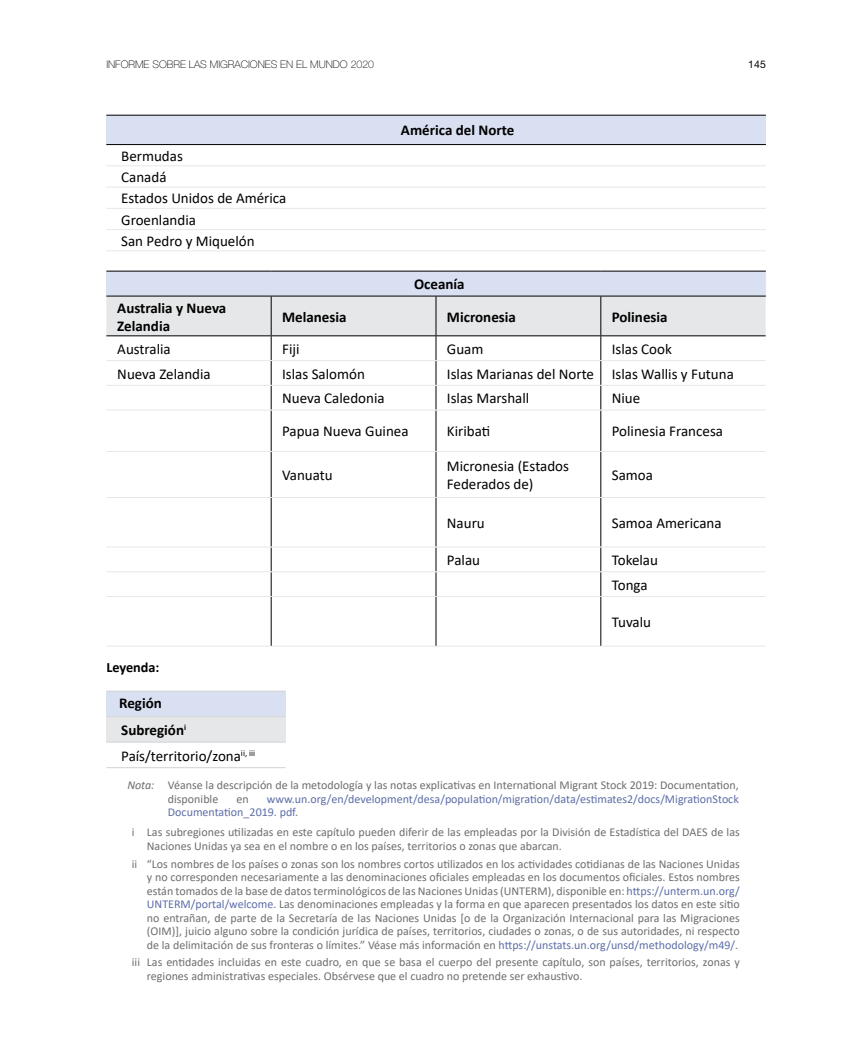
<style>
.page{position:relative;width:851px;height:1063px;background:#fff}
.page>*{position:absolute;margin:0;border:0;box-sizing:border-box;transform-origin:0 0}
.t1{font:15px/21.3px "Calibri";color:#000}
.t2{font:700 15px/18px "Calibri";color:#000}
.t3{font:700 14.25px "Calibri";color:#000}
.t4{font:12px/13.5px "Calibri";color:#6d6e71}
.t5{font:12px/13.5px "Calibri";color:#5e6ea8}
.t6{font:100 10.5px "Helvetica Neue";color:#000}
.t7{font:10.5px "Helvetica Neue";color:#000}
.s1{font-weight:700}
.s2{font-style:italic}
.s3{color:#6d6e71}
.s4{color:#5e6ea8}
</style>
<div class="page">
<div style="left:106px;top:115px;width:659px;height:30px;background:#d9e0f1"></div>
<hr style="left:106px;top:115px;width:659px;height:1px;background:#000">
<hr style="left:106px;top:144px;width:659px;height:1px;background:#000">
<hr style="left:106px;top:165px;width:659px;height:1px;background:#e6e7e8">
<hr style="left:106px;top:187px;width:659px;height:1px;background:#e6e7e8">
<hr style="left:106px;top:208px;width:659px;height:1px;background:#e6e7e8">
<hr style="left:106px;top:229px;width:659px;height:1px;background:#e6e7e8">
<hr style="left:106px;top:250px;width:659px;height:1px;background:#e6e7e8">
<svg style="left:106px;top:271px;width:660px;height:139px"></svg>
<hr style="left:271px;top:410px;width:1px;height:41px;background:#000">
<hr style="left:435px;top:410px;width:1px;height:41px;background:#000">
<hr style="left:600px;top:410px;width:1px;height:41px;background:#000">
<hr style="left:271px;top:452px;width:1px;height:45px;background:#000">
<hr style="left:435px;top:452px;width:1px;height:45px;background:#000">
<hr style="left:600px;top:452px;width:1px;height:45px;background:#000">
<hr style="left:271px;top:498px;width:1px;height:49px;background:#000">
<hr style="left:435px;top:498px;width:1px;height:49px;background:#000">
<hr style="left:600px;top:498px;width:1px;height:49px;background:#000">
<svg style="left:271px;top:548px;width:1px;height:48px"></svg>
<svg style="left:435px;top:548px;width:1px;height:48px"></svg>
<svg style="left:600px;top:548px;width:1px;height:48px"></svg>
<hr style="left:106px;top:360px;width:165px;height:1px;background:#e6e7e8">
<hr style="left:271px;top:360px;width:165px;height:1px;background:#e6e7e8">
<hr style="left:436px;top:360px;width:164px;height:1px;background:#e6e7e8">
<hr style="left:600px;top:360px;width:165px;height:1px;background:#e6e7e8">
<hr style="left:106px;top:385px;width:165px;height:1px;background:#e6e7e8">
<hr style="left:271px;top:385px;width:165px;height:1px;background:#e6e7e8">
<hr style="left:436px;top:385px;width:164px;height:1px;background:#e6e7e8">
<hr style="left:600px;top:385px;width:165px;height:1px;background:#e6e7e8">
<hr style="left:106px;top:410px;width:165px;height:1px;background:#e6e7e8">
<hr style="left:271px;top:410px;width:165px;height:1px;background:#e6e7e8">
<hr style="left:436px;top:410px;width:164px;height:1px;background:#e6e7e8">
<hr style="left:600px;top:410px;width:165px;height:1px;background:#e6e7e8">
<hr style="left:106px;top:451px;width:165px;height:1px;background:#e6e7e8">
<hr style="left:271px;top:451px;width:165px;height:1px;background:#e6e7e8">
<hr style="left:436px;top:451px;width:164px;height:1px;background:#e6e7e8">
<hr style="left:600px;top:451px;width:165px;height:1px;background:#e6e7e8">
<hr style="left:106px;top:497px;width:165px;height:1px;background:#e6e7e8">
<hr style="left:271px;top:497px;width:165px;height:1px;background:#e6e7e8">
<hr style="left:436px;top:497px;width:164px;height:1px;background:#e6e7e8">
<hr style="left:600px;top:497px;width:165px;height:1px;background:#e6e7e8">
<hr style="left:106px;top:547px;width:165px;height:1px;background:#e6e7e8">
<hr style="left:271px;top:547px;width:165px;height:1px;background:#e6e7e8">
<hr style="left:436px;top:547px;width:164px;height:1px;background:#e6e7e8">
<hr style="left:600px;top:547px;width:165px;height:1px;background:#e6e7e8">
<hr style="left:106px;top:571px;width:165px;height:1px;background:#e6e7e8">
<hr style="left:271px;top:571px;width:165px;height:1px;background:#e6e7e8">
<hr style="left:436px;top:571px;width:164px;height:1px;background:#e6e7e8">
<hr style="left:600px;top:571px;width:165px;height:1px;background:#e6e7e8">
<hr style="left:106px;top:596px;width:165px;height:1px;background:#e6e7e8">
<hr style="left:271px;top:596px;width:165px;height:1px;background:#e6e7e8">
<hr style="left:436px;top:596px;width:164px;height:1px;background:#e6e7e8">
<hr style="left:600px;top:596px;width:165px;height:1px;background:#e6e7e8">
<hr style="left:106px;top:646px;width:165px;height:1px;background:#e6e7e8">
<hr style="left:271px;top:646px;width:165px;height:1px;background:#e6e7e8">
<hr style="left:436px;top:646px;width:164px;height:1px;background:#e6e7e8">
<hr style="left:600px;top:646px;width:165px;height:1px;background:#e6e7e8">
<hr style="left:271px;top:597px;width:1px;height:49px;background:#000">
<hr style="left:435px;top:597px;width:1px;height:49px;background:#000">
<hr style="left:600px;top:597px;width:1px;height:49px;background:#000">
<div style="left:106px;top:691px;width:180px;height:26px;background:#d9e0f1"></div>
<div style="left:106px;top:717px;width:180px;height:25px;background:#e6e7e8"></div>
<hr style="left:106px;top:691px;width:180px;height:1px;background:#d1d3d4">
<hr style="left:106px;top:716px;width:180px;height:1px;background:#d1d3d4">
<hr style="left:106px;top:742px;width:180px;height:1px;background:#d1d3d4">
<hr style="left:106px;top:767px;width:180px;height:1px;background:#d1d3d4">
<p class="t6" style="left:106px;top:58px;width:269px">INFORME SOBRE LAS MIGRACIONES EN EL MUNDO 2020</p>
<p class="t7" style="left:748px;top:58px;width:19px">145</p>
<p class="t1" style="left:121px;top:145px;width:167px">Bermudas<br>Canadá<br>Estados Unidos de América<br>Groenlandia<br>San Pedro y Miquelón</p>
<p class="t2" style="left:401px;top:121px;width:115px">América del Norte</p>
<p class="t2" style="left:414px;top:275px;width:52px">Oceanía</p>
<p class="t2" style="left:117px;top:298px;width:110px">Australia y Nueva<br>Zelandia</p>
<p class="t2" style="left:282px;top:307px;width:66px">Melanesia</p>
<p class="t2" style="left:447px;top:307px;width:70px">Micronesia</p>
<p class="t2" style="left:611px;top:307px;width:57px">Polinesia</p>
<p class="t1" style="left:117px;top:338px;width:55px">Australia</p>
<p class="t1" style="left:282px;top:338px;width:19px">Fiji</p>
<p class="t1" style="left:447px;top:338px;width:38px">Guam</p>
<p class="t1" style="left:611px;top:338px;width:62px">Islas Cook</p>
<p class="t1" style="left:117px;top:363px;width:95px">Nueva Zelandia</p>
<p class="t1" style="left:282px;top:363px;width:84px">Islas Salomón</p>
<p class="t1" style="left:447px;top:363px;width:288px">Islas Marianas del Norte Islas Wallis y Futuna</p>
<p class="t1" style="left:282px;top:387px;width:104px">Nueva Caledonia</p>
<p class="t1" style="left:447px;top:387px;width:84px">Islas Marshall</p>
<p class="t1" style="left:611px;top:387px;width:30px">Niue</p>
<p class="t1" style="left:282px;top:420px;width:128px">Papua Nueva Guinea</p>
<p class="t1" style="left:447px;top:420px;width:45px">Kiribati</p>
<p class="t1" style="left:611px;top:420px;width:113px">Polinesia Francesa</p>
<p class="t1" style="left:282px;top:464px;width:52px">Vanuatu</p>
<p class="t1" style="left:447px;top:457px;width:123px;line-height:18px">Micronesia (Estados<br>Federados de)</p>
<p class="t1" style="left:611px;top:464px;width:43px">Samoa</p>
<p class="t1" style="left:447px;top:512px;width:39px">Nauru</p>
<p class="t1" style="left:611px;top:512px;width:111px">Samoa Americana</p>
<p class="t1" style="left:447px;top:549px;width:35px">Palau</p>
<p class="t1" style="left:611px;top:547px;width:48px;line-height:24.8px">Tokelau<br>Tonga</p>
<p class="t1" style="left:611px;top:611px;width:41px">Tuvalu</p>
<p class="t3" style="left:106px;top:657px;width:55px">Leyenda:</p>
<p class="t1" style="left:119px;top:690px;width:137px;line-height:26.1px"><span class="s1">Región<br>Subregión</span><sup>i<br></sup>País/territorio/zona<sup>ii,</sup> <sup>iii</sup></p>
<p class="t4" style="left:168px;top:778px;width:572px;text-indent:-40px"><span class="s2">Nota:</span> Véanse la descripción de la metodología y las notas explicativas en International Migrant Stock 2019: Documentation, disponible</p>
<p class="t5" style="left:168px;top:792px;width:572px;text-indent:99px">www.un.org/en/development/desa/population/migration/data/estimates2/docs/MigrationStock<br>Documentation_2019. pdf<span class="s3">.</span></p>
<p class="t4" style="left:147px;top:825px;width:594px;text-indent:-15px">i Las subregiones utilizadas en este capítulo pueden diferir de las empleadas por la División de Estadística del DAES de las<br>Naciones Unidas ya sea en el nombre o en los países, territorios o zonas que abarcan.</p>
<p class="t4" style="left:147px;top:857px;width:594px;text-align:justify;text-indent:-15px">ii “Los nombres de los países o zonas son los nombres cortos utilizados en los actividades cotidianas de las Naciones Unidas y no corresponden necesariamente a las denominaciones oficiales empleadas en los documentos oficiales. Estos nombres están tomados de la base de datos terminológicos de las Naciones Unidas (UNTERM), disponible en: <span class="s4">https://unterm.un.org/ UNTERM/portal/welcome.</span> Las denominaciones empleadas y la forma en que aparecen presentados los datos en este sitio no entrañan, de parte de la Secretaría de las Naciones Unidas [o de la Organización Internacional para las Migraciones (OIM)], juicio alguno sobre la condición jurídica de países, territorios, ciudades o zonas, o de sus autoridades, ni respecto de la delimitación de sus fronteras o límites.” Véase más información en <span class="s4">https://unstats.un.org/unsd/methodology/m49/</span>.</p>
<p class="t4" style="left:147px;top:955px;width:594px;text-indent:-15px">iii Las entidades incluidas en este cuadro, en que se basa el cuerpo del presente capítulo, son países, territorios, zonas y regiones administrativas especiales. Obsérvese que el cuadro no pretende ser exhaustivo.</p>
<p class="t4" style="left:236px;top:792px;width:14px">en</p>
</div>
